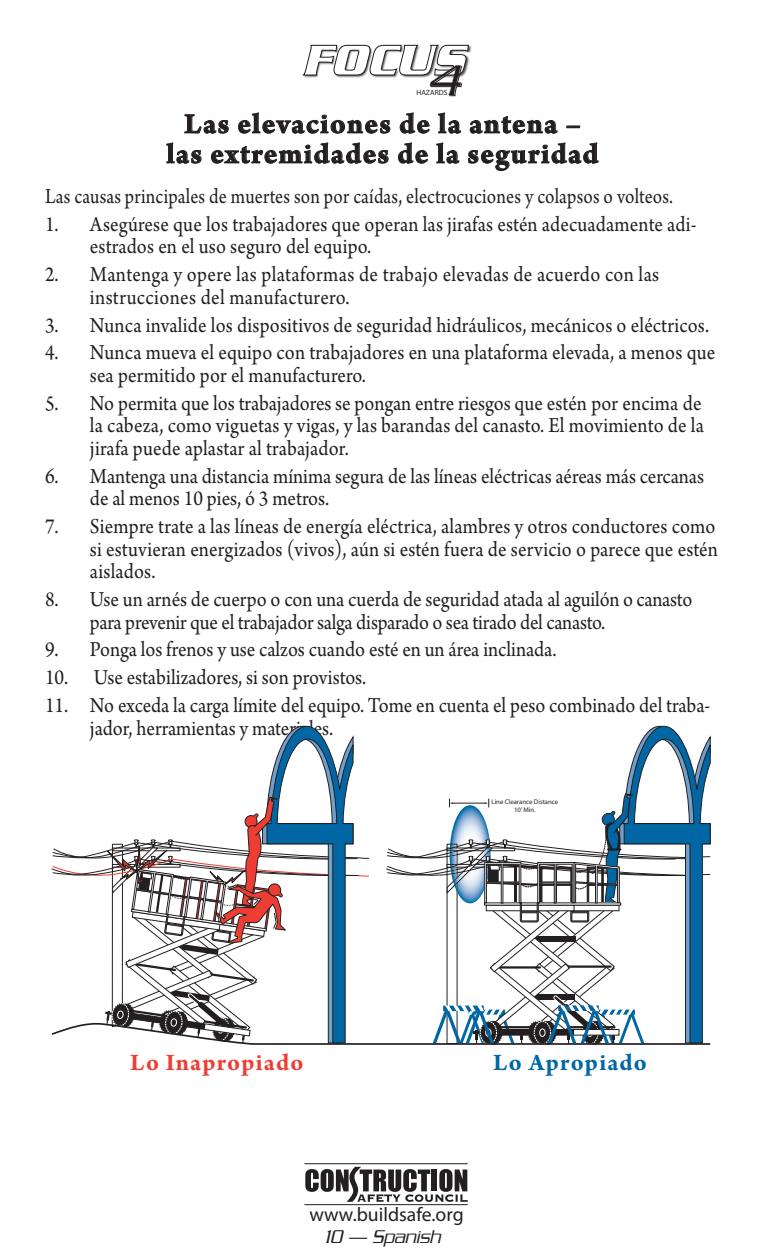
<style>
.page{position:relative;width:765px;height:1260px;background:#fff}
.page>*{position:absolute;margin:0;border:0;box-sizing:border-box;transform-origin:0 0}
.t1{font:italic 700 46.25px "Serpentine";color:#fff}
.t2{font:italic 300 46.25px "Serpentine";color:#231f20}
.t3{font:700 30px/30px "Arno Pro";letter-spacing:.045em;color:#231f20;text-align:center}
.t4{font:700 25px "Arno Pro";letter-spacing:.045em;color:#ee3e34}
.t5{font:700 25px "Arno Pro";letter-spacing:.05em;color:#0066a4}
.t6{font:22.5px/22.5px "Arno Pro";letter-spacing:.005em;color:#231f20;scale:.9 1}
.t7{font:22.5px "Arno Pro";letter-spacing:.005em;color:#231f20;scale:.85 1}
.t8{font:italic 300 20px "Serpentine";color:#231f20;scale:.9 1}
.t9{font:19.75px "Myriad Pro";color:#231f20}
.t10{font:7.5px "Myriad Pro";color:#231f20}
.t11{font:6.75px/8px "Myriad Pro";color:#231f20;text-align:center}
</style>
<div class="page">
<svg style="left:305px;top:1167px;width:163px;height:35px"></svg>
<hr style="left:305px;top:1163px;width:162px;height:1px;background:#231f20">
<hr style="left:305px;top:1204px;width:162px;height:1px;background:#231f20">
<img style="left:302px;top:44px;width:170px;height:32px">
<svg style="left:303px;top:45px;width:166px;height:51px"></svg>
<svg style="left:184px;top:114px;width:45px;height:20px"></svg>
<svg style="left:238px;top:112px;width:153px;height:22px"></svg>
<svg style="left:399px;top:112px;width:31px;height:22px"></svg>
<svg style="left:438px;top:112px;width:24px;height:22px"></svg>
<svg style="left:469px;top:116px;width:89px;height:18px"></svg>
<svg style="left:566px;top:125px;width:15px;height:4px"></svg>
<svg style="left:166px;top:142px;width:36px;height:22px"></svg>
<svg style="left:211px;top:142px;width:178px;height:22px"></svg>
<svg style="left:398px;top:142px;width:30px;height:22px"></svg>
<svg style="left:436px;top:142px;width:24px;height:22px"></svg>
<svg style="left:468px;top:142px;width:131px;height:29px"></svg>
<svg style="left:51px;top:726px;width:660px;height:319px"></svg>
<h1 class="t1" style="left:302px;top:33px;width:164px">FOCUS</h1>
<p class="t10" style="left:416px;top:88px;width:32px">HAZARDS</p>
<h1 class="t2" style="left:428px;top:54px;width:32px">4</h1>
<h2 class="t3" style="left:166px;top:110px;width:434px">Las elevaciones de la antena – las extremidades de la seguridad</h2>
<p class="t7" style="left:45px;top:183px;width:741px">Las causas principales de muertes son por caídas, electrocuciones y colapsos o volteos.</p>
<p class="t6" style="left:90px;top:214px;width:675px;text-indent:-45px">1. Asegúrese que los trabajadores que operan las jirafas estén adecuadamente adi&shy;estrados en el uso seguro del equipo.</p>
<p class="t6" style="left:90px;top:264px;width:634px;text-indent:-45px">2. Mantenga y opere las plataformas de trabajo elevadas de acuerdo con las instrucciones del manufacturero.</p>
<p class="t6" style="left:45px;top:315px;width:739px">3. Nunca invalide los dispositivos de seguridad hidráulicos, mecánicos o eléctricos.</p>
<p class="t6" style="left:90px;top:343px;width:696px;text-indent:-45px">4. Nunca mueva el equipo con trabajadores en una plataforma elevada, a menos que sea permitido por el manufacturero.</p>
<p class="t6" style="left:90px;top:393px;width:684px;text-align:justify;text-indent:-45px">5. No permita que los trabajadores se pongan entre riesgos que estén por encima de la cabeza, como viguetas y vigas, y las barandas del canasto. El movimiento de la jirafa puede aplastar al trabajador.</p>
<p class="t6" style="left:90px;top:466px;width:684px;text-indent:-45px">6. Mantenga una distancia mínima segura de las líneas eléctricas aéreas más cercanas de al menos 10 pies, ó 3 metros.</p>
<p class="t6" style="left:90px;top:516px;width:699px;text-align:justify;text-indent:-45px">7. Siempre trate a las líneas de energía eléctrica, alambres y otros conductores como si estuvieran energizados (vivos), aún si estén fuera de servicio o parece que estén aislados.</p>
<p class="t6" style="left:90px;top:589px;width:671px;text-indent:-45px">8. Use un arnés de cuerpo o con una cuerda de seguridad atada al aguilón o canasto para prevenir que el trabajador salga disparado o sea tirado del canasto.</p>
<p class="t6" style="left:45px;top:640px;width:570px">9. Ponga los frenos y use calzos cuando esté en un área inclinada.</p>
<p class="t6" style="left:45px;top:668px;width:359px">10. Use estabilizadores, si son provistos.</p>
<p class="t6" style="left:90px;top:695px;width:691px;text-indent:-45px">11. No exceda la carga límite del equipo. Tome en cuenta el peso combinado del traba&shy;jador, herramientas y materiales.</p>
<p class="t11" style="left:492px;top:798px;width:68px">Line Clearance Distance<br>10’ Min.</p>
<p class="t4" style="left:130px;top:1048px;width:175px">Lo Inapropiado</p>
<p class="t5" style="left:493px;top:1048px;width:155px">Lo Apropiado</p>
<p class="t9" style="left:310px;top:1202px;width:156px">www.buildsafe.org</p>
<p class="t8" style="left:324px;top:1225px;width:130px">10 — Spanish</p>
</div>
